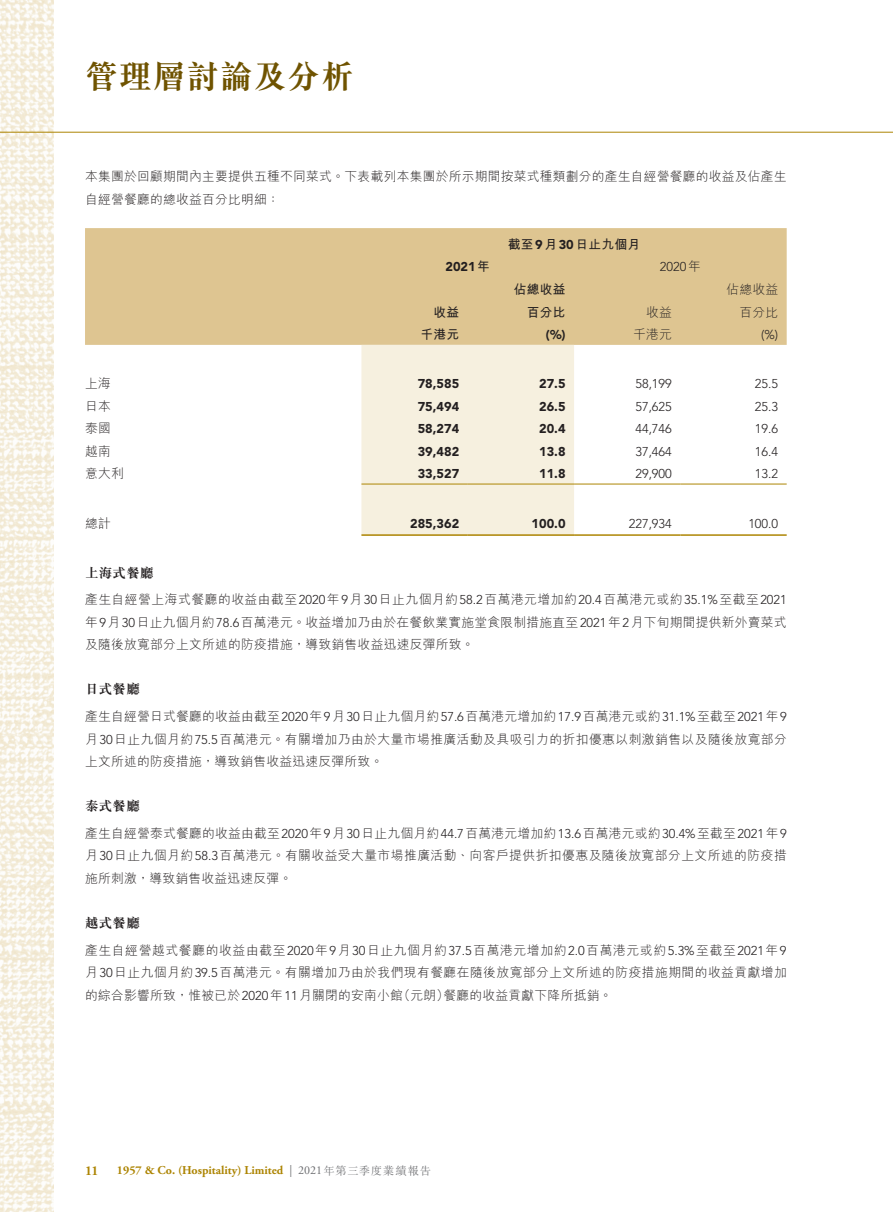
<style>
.page{position:relative;width:893px;height:1212px;background:#fff}
.page>*{position:absolute;margin:0;border:0;box-sizing:border-box;transform-origin:0 0}
.t1{font:700 33px "M Sung HK";letter-spacing:.02em;color:#6f5300}
._03_H3{font:700 13.5px "M Sung HK";letter-spacing:.02em;color:#231f20}
.t2{font:700 13.5px "Adobe Garamond Pro";color:#ad8504}
._00_txt{font:300 12.75px/22.5px "M Hei HK";letter-spacing:.02em;color:#231f20;text-align:justify}
._50_Table_txt{font:300 12.75px "Avenir LT Std";color:#231f20}
._50_Table_txt-2{font:900 12.75px "Avenir LT Std";color:#231f20}
._00_txt-2{font:300 12.75px "M Hei HK";letter-spacing:.05em;color:#231f20}
._50_Table_txt-3{font:300 12.75px "M Hei HK";letter-spacing:.02em;color:#231f20}
._50_Table_txt-4{font:700 12.75px "M Hei HK";letter-spacing:.02em;color:#231f20}
.t3{font:700 12px "Adobe Garamond Pro";color:#ad8504}
.t4{font:12px "Adobe Garamond Pro";color:#6c6d70}
.t5{font:300 11.25px "M Sung HK";letter-spacing:.065em;color:#6c6d70}
.s1{font-family:"Avenir LT Std";font-weight:900}
.s2{font-family:"M Hei HK"}
.s3{font-family:"M Hei HK";font-weight:700}
.s4{font-family:"Avenir LT Std"}
.s5{font-family:"Adobe Garamond Pro";font-weight:400;font-size:12px}
</style>
<div class="page">
<img style="left:0;top:0;width:53px;height:1212px">
<hr style="left:0;top:132px;width:893px;height:1px;background:#ad8504">
<div style="left:85px;top:228px;width:702px;height:117px;background:#dec591"></div>
<div style="left:361px;top:345px;width:213px;height:189px;background:#f6f0df"></div>
<hr style="left:361px;top:484px;width:107px;height:1px;background:#ad8504">
<hr style="left:468px;top:484px;width:106px;height:1px;background:#ad8504">
<hr style="left:574px;top:484px;width:106px;height:1px;background:#ad8504">
<hr style="left:680px;top:484px;width:107px;height:1px;background:#ad8504">
<hr style="left:361px;top:534px;width:107px;height:2px;background:#ad8504">
<hr style="left:468px;top:534px;width:106px;height:2px;background:#ad8504">
<hr style="left:574px;top:534px;width:106px;height:2px;background:#ad8504">
<hr style="left:680px;top:534px;width:107px;height:2px;background:#ad8504">
<h1 class="t1" style="left:85px;top:61px;width:270px">管理層討論及分析</h1>
<p class="_00_txt" style="left:85px;top:165px;width:703px">本集團於回顧期間內主要提供五種不同菜式。下表載列本集團於所示期間按菜式種類劃分的產生自經營餐廳的收益及佔產生自經營餐廳的總收益百分比明細：</p>
<p class="_50_Table_txt-4" style="left:508px;top:235px;width:134px">截至<span class="s1">9</span>月<span class="s1">30</span>日止九個月</p>
<p class="_50_Table_txt" style="left:660px;top:260px;width:42px">2020 <span class="s2">年</span></p>
<p class="_50_Table_txt-2" style="left:445px;top:259px;width:46px">2021<span class="s3">年</span></p>
<p class="_50_Table_txt-4" style="left:433px;top:303px;width:27px">收益</p>
<p class="_50_Table_txt-3" style="left:726px;top:283px;width:53px">佔總收益</p>
<p class="_50_Table_txt-3" style="left:739px;top:305px;width:40px">百分比</p>
<p class="_50_Table_txt" style="left:761px;top:327px;width:19px">%) (</p>
<p class="_50_Table_txt-4" style="left:514px;top:280px;width:53px">佔總收益</p>
<p class="_50_Table_txt-3" style="left:646px;top:305px;width:27px">收益</p>
<p class="_50_Table_txt-4" style="left:527px;top:303px;width:40px">百分比</p>
<p class="_50_Table_txt-3" style="left:633px;top:328px;width:40px">千港元</p>
<p class="_50_Table_txt-4" style="left:420px;top:325px;width:40px">千港元</p>
<p class="_50_Table_txt-2" style="left:546px;top:327px;width:21px">%( )</p>
<p class="_50_Table_txt-3" style="left:85px;top:377px;width:27px">上海</p>
<p class="_50_Table_txt-2" style="left:418px;top:376px;width:43px">78,585</p>
<p class="_50_Table_txt-2" style="left:539px;top:376px;width:28px">27.5</p>
<p class="_50_Table_txt" style="left:635px;top:376px;width:38px">58,199</p>
<p class="_50_Table_txt" style="left:755px;top:376px;width:25px">25.5</p>
<p class="_50_Table_txt-3" style="left:85px;top:400px;width:27px">日本</p>
<p class="_50_Table_txt-2" style="left:418px;top:399px;width:43px">75,494</p>
<p class="_50_Table_txt-2" style="left:539px;top:399px;width:28px">26.5</p>
<p class="_50_Table_txt" style="left:635px;top:399px;width:38px">57,625</p>
<p class="_50_Table_txt" style="left:755px;top:399px;width:25px">25.3</p>
<p class="_50_Table_txt-3" style="left:85px;top:422px;width:27px">泰國</p>
<p class="_50_Table_txt-2" style="left:418px;top:421px;width:43px">58,274</p>
<p class="_50_Table_txt-2" style="left:539px;top:421px;width:28px">20.4</p>
<p class="_50_Table_txt" style="left:635px;top:421px;width:38px">44,746</p>
<p class="_50_Table_txt" style="left:755px;top:421px;width:25px">19.6</p>
<p class="_50_Table_txt-3" style="left:85px;top:445px;width:27px">越南</p>
<p class="_50_Table_txt-2" style="left:418px;top:444px;width:43px">39,482</p>
<p class="_50_Table_txt-2" style="left:539px;top:444px;width:28px">13.8</p>
<p class="_50_Table_txt" style="left:635px;top:444px;width:38px">37,464</p>
<p class="_50_Table_txt" style="left:755px;top:444px;width:25px">16.4</p>
<p class="_50_Table_txt-3" style="left:85px;top:467px;width:40px">意大利</p>
<p class="_50_Table_txt-2" style="left:418px;top:466px;width:43px">33,527</p>
<p class="_50_Table_txt-2" style="left:539px;top:466px;width:28px">11.8</p>
<p class="_50_Table_txt" style="left:635px;top:466px;width:38px">29,900</p>
<p class="_50_Table_txt" style="left:755px;top:466px;width:25px">13.2</p>
<p class="_50_Table_txt-3" style="left:85px;top:517px;width:27px">總計</p>
<p class="_03_H3" style="left:85px;top:566px;width:70px">上海式餐廳</p>
<p class="_00_txt" style="left:85px;top:588px;width:703px">產生自經營上海式餐廳的收益由截至<span class="s4">2020</span>年<span class="s4">9</span>月<span class="s4">30</span>日止九個月約<span class="s4">58.2</span>百萬港元增加約<span class="s4">20.4</span>百萬港元或約<span class="s4">35.1%</span>至截至<span class="s4">2021</span>年<span class="s4">9</span>月<span class="s4">30</span>日止九個月約<span class="s4">78.6</span>百萬港元。收益增加乃由於在餐飲業實施堂食限制措施直至<span class="s4">2021</span>年<span class="s4">2</span>月下旬期間提供新外賣菜式及隨後放寬部分上文所述的防疫措施，導致銷售收益迅速反彈所致。</p>
<p class="_03_H3" style="left:85px;top:682px;width:56px">日式餐廳</p>
<p class="_00_txt" style="left:85px;top:705px;width:703px">產生自經營日式餐廳的收益由截至<span class="s4">2020</span>年<span class="s4">9</span>月<span class="s4">30</span>日止九個月約<span class="s4">57.6</span>百萬港元增加約<span class="s4">17.9</span>百萬港元或約<span class="s4">31.1%</span>至截至<span class="s4">2021</span>年<span class="s4">9</span>月<span class="s4">30</span>日止九個月約<span class="s4">75.5</span>百萬港元。有關增加乃由於大量市場推廣活動及具吸引力的折扣優惠以刺激銷售以及隨後放寬部分上文所述的防疫措施，導致銷售收益迅速反彈所致。</p>
<p class="_03_H3" style="left:85px;top:799px;width:56px">泰式餐廳</p>
<p class="_00_txt" style="left:85px;top:822px;width:703px">產生自經營泰式餐廳的收益由截至<span class="s4">2020</span>年<span class="s4">9</span>月<span class="s4">30</span>日止九個月約<span class="s4">44.7</span>百萬港元增加約<span class="s4">13.6</span>百萬港元或約<span class="s4">30.4%</span>至截至<span class="s4">2021</span>年<span class="s4">9</span>月<span class="s4">30</span>日止九個月約<span class="s4">58.3</span>百萬港元。有關收益受大量市場推廣活動、向客戶提供折扣優惠及隨後放寬部分上文所述的防疫措施所刺激，導致銷售收益迅速反彈。</p>
<p class="_03_H3" style="left:85px;top:916px;width:56px">越式餐廳</p>
<p class="_00_txt-2" style="left:85px;top:943px;width:703px">產生自經營越式餐廳的收益由截至<span class="s4">2020</span>年<span class="s4">9</span>月<span class="s4">30</span>日止九個月約<span class="s4">37.5</span>百萬港元增加約<span class="s4">2.0</span>百萬港元或約<span class="s4">5.3%</span>至截至<span class="s4">2021</span>年<span class="s4">9</span></p>
<p class="_00_txt" style="left:85px;top:961px;width:703px">月<span class="s4">30</span>日止九個月約<span class="s4">39.5</span>百萬港元。有關增加乃由於我們現有餐廳在隨後放寬部分上文所述的防疫措施期間的收益貢獻增加</p>
<p class="_00_txt" style="left:444px;top:983px;width:170px">餐廳的收益貢獻下降所抵銷。</p>
<p class="_50_Table_txt-2" style="left:410px;top:516px;width:51px">285,362</p>
<p class="_50_Table_txt-2" style="left:532px;top:516px;width:35px">100.0</p>
<p class="_50_Table_txt" style="left:629px;top:516px;width:45px">227,934</p>
<p class="_50_Table_txt" style="left:748px;top:516px;width:31px">100.0</p>
<p class="_00_txt" style="left:398px;top:983px;width:53px">（元朗）</p>
<p class="_00_txt" style="left:85px;top:983px;width:319px">的綜合影響所致，惟被已於<span class="s4">2020</span>年<span class="s4">11</span>月關閉的安南小館</p>
<p class="t2" style="left:85px;top:1163px;width:15px">11</p>
<p class="t5" style="left:298px;top:1162px;width:134px"><span class="s5">2021</span>年第三季度業績報告</p>
<p class="t4" style="left:289px;top:1163px;width:4px">|</p>
<p class="t3" style="left:117px;top:1163px;width:168px">1957 &amp; Co (. Hospitality) Limited</p>
</div>
